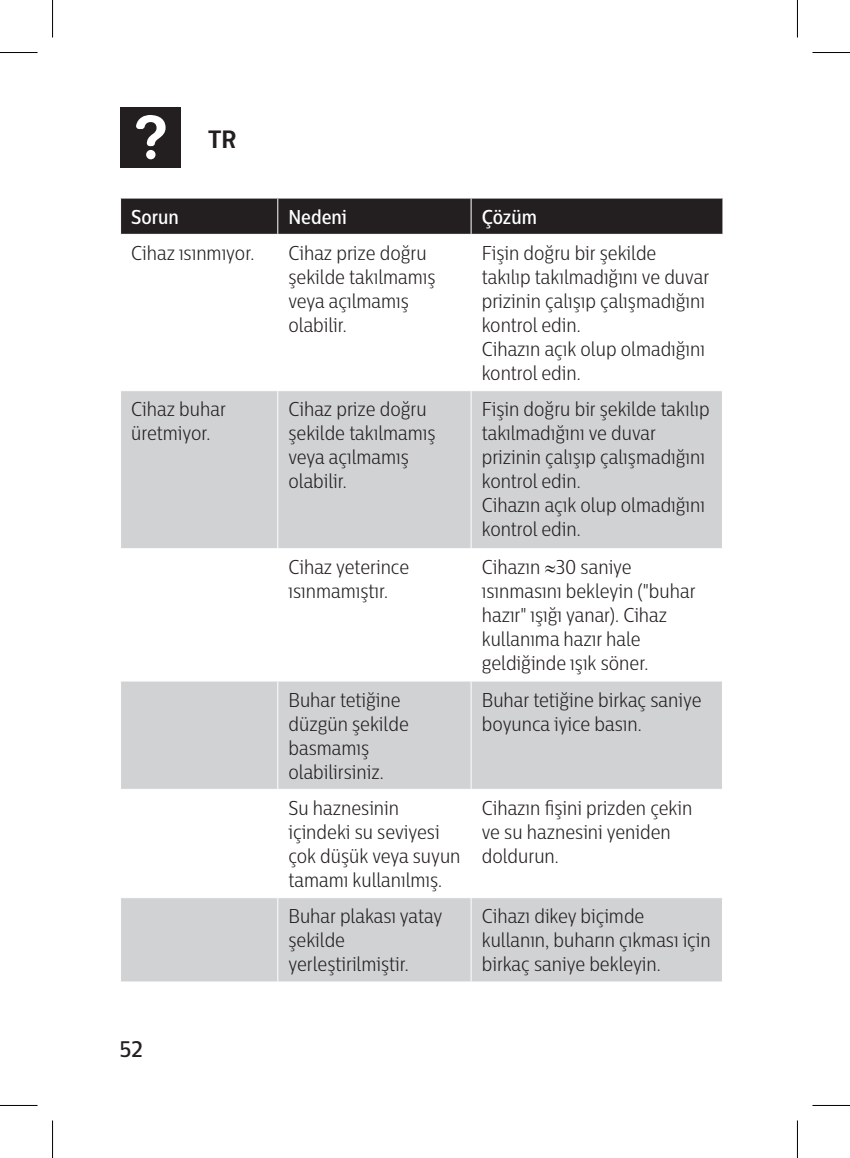
<style>
.page{position:relative;width:850px;height:1158px;background:#fff}
.page>*{position:absolute;margin:0;border:0;box-sizing:border-box;transform-origin:0 0}
.t1{font:700 25px "Centrale Sans Cnd";color:#231f20}
.t2{font:500 22.5px "Centrale Sans Cnd";color:#231f20}
.chapter-table-roweve{font:300 20px/24px "Centrale Sans Cnd";color:#231f20}
.TABEL_kopjes{font:500 20px "Centrale Sans Cnd";color:#fff}
</style>
<div class="page">
<div style="left:120px;top:108px;width:60px;height:60px;background:#231f20"></div>
<svg style="left:136px;top:115px;width:29px;height:31px"></svg>
<div style="left:146px;top:150px;width:9px;height:9px;background:#fff;border-radius:50%"></div>
<div style="left:121px;top:199px;width:601px;height:35px;background:#231f20"></div>
<svg style="left:121px;top:391px;width:600px;height:397px;fill:#d1d2d4"></svg>
<div style="left:121px;top:898px;width:600px;height:83px;background:#d1d2d4"></div>
<hr style="left:277px;top:391px;width:1px;height:157px;background:#fff">
<hr style="left:470px;top:391px;width:1px;height:157px;background:#fff">
<hr style="left:120px;top:548px;width:158px;height:1px;background:#fff">
<hr style="left:278px;top:548px;width:193px;height:1px;background:#fff">
<hr style="left:471px;top:548px;width:251px;height:1px;background:#fff">
<hr style="left:120px;top:680px;width:158px;height:1px;background:#fff">
<hr style="left:278px;top:680px;width:193px;height:1px;background:#fff">
<hr style="left:471px;top:680px;width:251px;height:1px;background:#fff">
<hr style="left:277px;top:681px;width:1px;height:107px;background:#fff">
<hr style="left:470px;top:681px;width:1px;height:107px;background:#fff">
<hr style="left:277px;top:898px;width:1px;height:83px;background:#fff">
<hr style="left:470px;top:898px;width:1px;height:83px;background:#fff">
<hr style="left:277px;top:198px;width:1px;height:36px;background:#fff">
<hr style="left:470px;top:198px;width:1px;height:36px;background:#fff">
<hr style="left:277px;top:549px;width:1px;height:131px;background:#fff">
<hr style="left:470px;top:549px;width:1px;height:131px;background:#fff">
<hr style="left:0;top:52px;width:38px;height:1px;background:#000">
<hr style="left:812px;top:52px;width:37px;height:1px;background:#000">
<hr style="left:0;top:1104px;width:38px;height:1px;background:#000">
<hr style="left:812px;top:1104px;width:37px;height:1px;background:#000">
<hr style="left:52px;top:0;width:1px;height:38px;background:#000">
<hr style="left:52px;top:1120px;width:1px;height:37px;background:#000">
<hr style="left:796px;top:0;width:1px;height:38px;background:#000">
<hr style="left:796px;top:1120px;width:1px;height:37px;background:#000">
<p class="t1" style="left:208px;top:123px;width:30px">TR</p>
<p class="TABEL_kopjes" style="left:131px;top:204px;width:49px">Sorun</p>
<p class="TABEL_kopjes" style="left:288px;top:204px;width:60px">Nedeni</p>
<p class="TABEL_kopjes" style="left:481px;top:204px;width:57px">Çözüm</p>
<p class="chapter-table-roweve" style="left:131px;top:240px;width:124px">Cihaz ısınmıyor.</p>
<p class="chapter-table-roweve" style="left:288px;top:240px;width:148px">Cihaz prize doğru şekilde takılmamış veya açılmamış olabilir.</p>
<p class="chapter-table-roweve" style="left:481px;top:240px;width:229px">Fişin doğru bir şekilde takılıp takılmadığını ve duvar prizinin çalışıp çalışmadığını kontrol edin.</p>
<p class="chapter-table-roweve" style="left:481px;top:336px;width:225px">Cihazın açık olup olmadığını kontrol edin.</p>
<p class="chapter-table-roweve" style="left:131px;top:397px;width:96px">Cihaz buhar üretmiyor.</p>
<p class="chapter-table-roweve" style="left:288px;top:397px;width:148px">Cihaz prize doğru şekilde takılmamış veya açılmamış olabilir.</p>
<p class="chapter-table-roweve" style="left:481px;top:397px;width:229px">Fişin doğru bir şekilde takılıp takılmadığını ve duvar prizinin çalışıp çalışmadığını kontrol edin.</p>
<p class="chapter-table-roweve" style="left:481px;top:493px;width:225px">Cihazın açık olup olmadığını kontrol edin.</p>
<p class="chapter-table-roweve" style="left:288px;top:555px;width:122px">Cihaz yeterince ısınmamıştır.</p>
<p class="chapter-table-roweve" style="left:481px;top:555px;width:215px">Cihazın ≈30 saniye ısınmasını bekleyin ("buhar hazır" ışığı yanar). Cihaz kullanıma hazır hale geldiğinde ışık söner.</p>
<p class="chapter-table-roweve" style="left:288px;top:687px;width:122px">Buhar tetiğine düzgün şekilde basmamış olabilirsiniz.</p>
<p class="chapter-table-roweve" style="left:481px;top:687px;width:221px">Buhar tetiğine birkaç saniye boyunca iyice basın.</p>
<p class="chapter-table-roweve" style="left:288px;top:795px;width:173px">Su haznesinin içindeki su seviyesi çok düşük veya suyun tamamı kullanılmış.</p>
<p class="chapter-table-roweve" style="left:481px;top:795px;width:212px">Cihazın fişini prizden çekin ve su haznesini yeniden doldurun.</p>
<p class="chapter-table-roweve" style="left:288px;top:903px;width:155px">Buhar plakası yatay şekilde yerleştirilmiştir.</p>
<p class="chapter-table-roweve" style="left:481px;top:903px;width:230px">Cihazı dikey biçimde kullanın, buharın çıkması için birkaç saniye bekleyin.</p>
<p class="t2" style="left:120px;top:1034px;width:24px">52</p>
</div>
